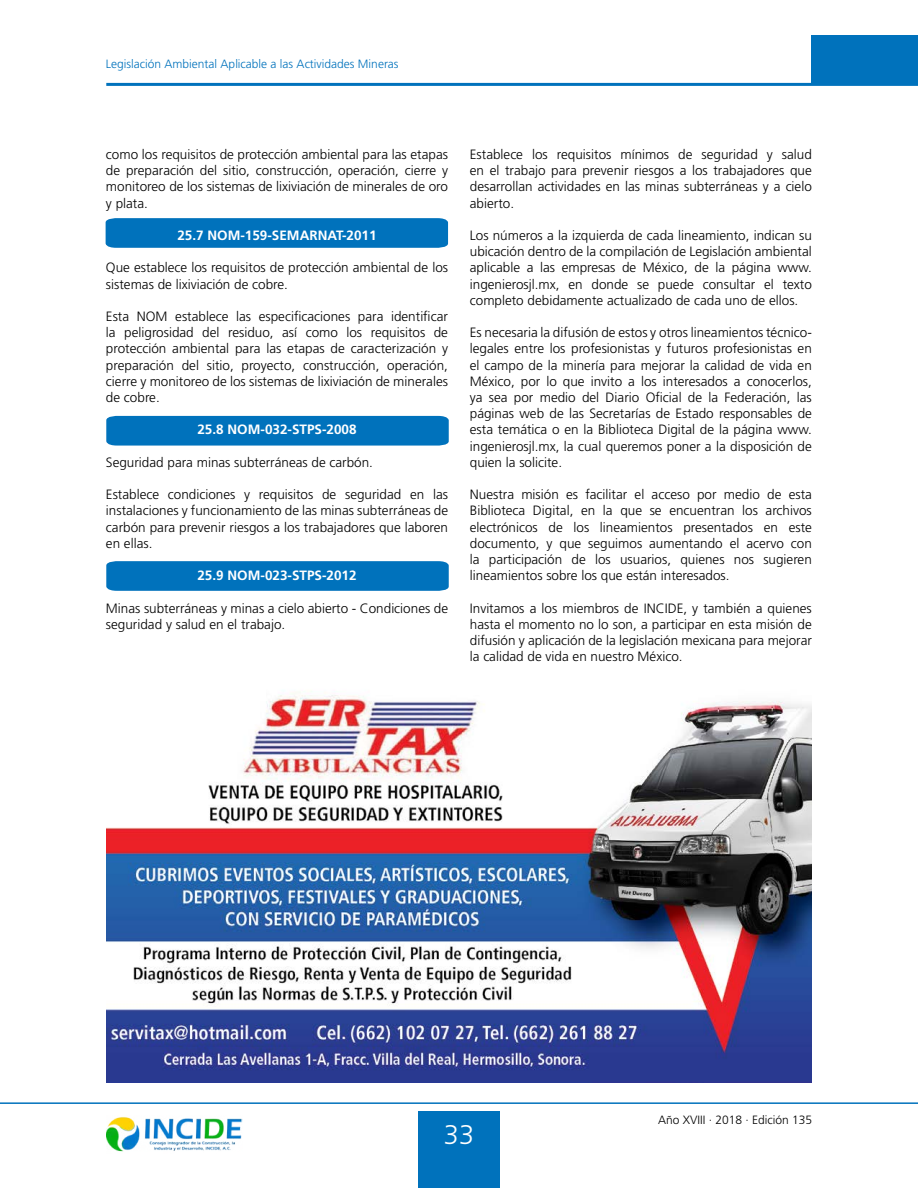
<style>
.page{position:relative;width:918px;height:1188px;background:#fff}
.page>*{position:absolute;margin:0;border:0;box-sizing:border-box;transform-origin:0 0}
.t1{font:300 27px "Frutiger LT Std";color:#fff}
.t2{font:300 13.5px/16.2px "Frutiger LT Std";color:#000;text-align:justify}
.t3{font:700 13.5px "Frutiger LT Std";color:#fff}
.t4{font:300 12px "Frutiger LT Std";color:#0072bc}
.t5{font:300 12px "Frutiger LT Std";color:#000}
</style>
<div class="page">
<div style="left:106px;top:218px;width:342px;height:30px;background:#0072bc"></div>
<div style="left:106px;top:416px;width:343px;height:30px;background:#0072bc"></div>
<svg style="left:106px;top:561px;width:343px;height:30px;background:#0474bd"></svg>
<hr style="left:0;top:1102px;width:918px;height:2px;background:#0072bc">
<div style="left:812px;top:36px;width:106px;height:48px;background:#0072bc"></div>
<hr style="left:106px;top:83px;width:812px;height:3px;background:#0072bc">
<div style="left:418px;top:1112px;width:82px;height:76px;background:#0072bc"></div>
<img style="left:107px;top:1117px;width:136px;height:35px">
<img style="left:107px;top:693px;width:705px;height:390px">
<p class="t4" style="left:106px;top:57px;width:294px">Legislación Ambiental Aplicable a las Actividades Mineras</p>
<p class="t2" style="left:106px;top:146px;width:344px">como los requisitos de protección ambiental para las etapas de preparación del sitio, construcción, operación, cierre y monitoreo de los sistemas de lixiviación de minerales de oro y plata.</p>
<p class="t3" style="left:177px;top:227px;width:201px">25.7 NOM-159-SEMARNAT-2011</p>
<p class="t2" style="left:106px;top:260px;width:344px">Que establece los requisitos de protección ambiental de los sistemas de lixiviación de cobre.</p>
<p class="t2" style="left:106px;top:308px;width:344px">Esta NOM establece las especificaciones para identificar la peligrosidad del residuo, así como los requisitos de protección ambiental para las etapas de caracterización y preparación del sitio, proyecto, construcción, operación, cierre y monitoreo de los sistemas de lixiviación de minerales de cobre.</p>
<p class="t3" style="left:197px;top:422px;width:161px">25.8 NOM-032-STPS-2008</p>
<p class="t2" style="left:106px;top:454px;width:269px">Seguridad para minas subterráneas de carbón.</p>
<p class="t2" style="left:106px;top:487px;width:344px">Establece condiciones y requisitos de seguridad en las instalaciones y funcionamiento de las minas subterráneas de carbón para prevenir riesgos a los trabajadores que laboren en ellas.</p>
<p class="t3" style="left:197px;top:568px;width:161px">25.9 NOM-023-STPS-2012</p>
<p class="t2" style="left:106px;top:600px;width:344px">Minas subterráneas y minas a cielo abierto - Condiciones de seguridad y salud en el trabajo.</p>
<p class="t2" style="left:470px;top:146px;width:344px">Establece los requisitos mínimos de seguridad y salud en el trabajo para prevenir riesgos a los trabajadores que desarrollan actividades en las minas subterráneas y a cielo abierto.</p>
<p class="t2" style="left:470px;top:227px;width:344px">Los números a la izquierda de cada lineamiento, indican su ubicación dentro de la compilación de Legislación ambiental aplicable a las empresas de México, de la página www. ingenierosjl.mx, en donde se puede consultar el texto completo debidamente actualizado de cada uno de ellos.</p>
<p class="t2" style="left:470px;top:325px;width:344px">Es necesaria la difusión de estos y otros lineamientos técnico&shy;legales entre los profesionistas y futuros profesionistas en el campo de la minería para mejorar la calidad de vida en México, por lo que invito a los interesados a conocerlos, ya sea por medio del Diario Oficial de la Federación, las páginas web de las Secretarías de Estado responsables de esta temática o en la Biblioteca Digital de la página www. ingenierosjl.mx, la cual queremos poner a la disposición de quien la solicite.</p>
<p class="t2" style="left:470px;top:487px;width:344px">Nuestra misión es facilitar el acceso por medio de esta Biblioteca Digital, en la que se encuentran los archivos electrónicos de los lineamientos presentados en este documento, y que seguimos aumentando el acervo con la participación de los usuarios, quienes nos sugieren lineamientos sobre los que están interesados.</p>
<p class="t2" style="left:470px;top:600px;width:344px">Invitamos a los miembros de INCIDE, y también a quienes hasta el momento no lo son, a participar en esta misión de difusión y aplicación de la legislación mexicana para mejorar la calidad de vida en nuestro México.</p>
<h1 class="t1" style="left:444px;top:1119px;width:32px">33</h1>
<p class="t5" style="left:658px;top:1114px;width:156px">Año XVIII · 2018 · Edición 135</p>
</div>
